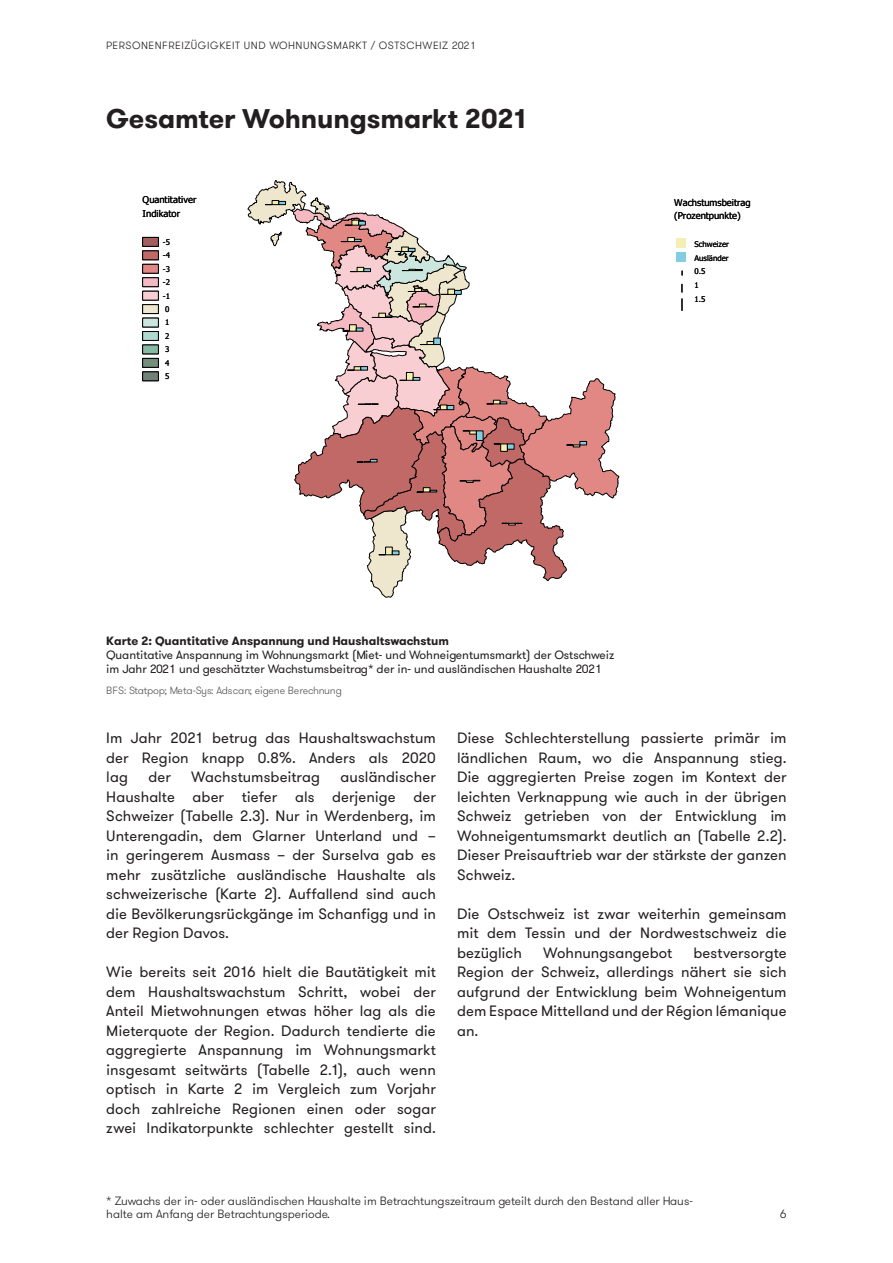
<style>
.page{position:relative;width:893px;height:1263px;background:#fff}
.page>*{position:absolute;margin:0;border:0;box-sizing:border-box;transform-origin:0 0}
.Titel{font:700 27px "GT Walsheim";letter-spacing:-.005em;color:#231f20}
.Lauftext{font:15px/19.5px "GT Walsheim";letter-spacing:.005em;color:#231f20;text-align:justify}
.Bildlegende{font:12px/14.4px "GT Walsheim";color:#231f20}
.t1{font:300 12px/13.5px "GT Walsheim";color:#231f20}
.Bildlegende-2{font:700 12px "GT Walsheim";color:#231f20}
.t2{font:300 10.5px "GT Walsheim";letter-spacing:.05em;color:#231f20}
.Bildquelle{font:300 10.5px "GT Walsheim";color:#57585a}
.t3{font:9.45px/13.6px "Tahoma";color:#000}
.t4{font:7.8px/13.5px "Tahoma";color:#000;text-align:center}
</style>
<div class="page">
<svg style="left:247px;top:180px;width:372px;height:418px"></svg>
<div style="left:142px;top:237px;width:17px;height:10px;background:#a45e5e;border:1px solid #000"></div>
<div style="left:142px;top:251px;width:17px;height:9px;background:#c16966;border:1px solid #000"></div>
<div style="left:142px;top:264px;width:17px;height:9px;background:#e18885;border:1px solid #000"></div>
<div style="left:142px;top:277px;width:17px;height:10px;background:#f5bac1;border:1px solid #000"></div>
<div style="left:142px;top:291px;width:17px;height:9px;background:#f8ced2;border:1px solid #000"></div>
<div style="left:142px;top:304px;width:17px;height:10px;background:#eee7cd;border:1px solid #000"></div>
<div style="left:142px;top:318px;width:17px;height:9px;background:#cbe6df;border:1px solid #000"></div>
<div style="left:142px;top:331px;width:17px;height:10px;background:#afd9cf;border:1px solid #000"></div>
<div style="left:142px;top:345px;width:17px;height:9px;background:#86baa5;border:1px solid #000"></div>
<div style="left:142px;top:358px;width:17px;height:10px;background:#758f7e;border:1px solid #000"></div>
<div style="left:142px;top:372px;width:17px;height:9px;background:#718078;border:1px solid #000"></div>
<svg style="left:676px;top:239px;width:9px;height:22px"></svg>
<p class="t2" style="left:106px;top:39px;width:371px">PERSONENFREIZÜGIGKEIT UND WOHNUNGSMARKT / OSTSCHWEIZ 2021</p>
<p class="Titel" style="left:106px;top:101px;width:424px">Gesamter Wohnungsmarkt 2021</p>
<p class="t3" style="left:143px;top:194px;width:55px">Quantitativer<br>Indikator</p>
<p class="t4" style="left:163px;top:236px;width:9px">-5 -4 -3 -2 -1<br>0<br>1<br>2<br>3<br>4<br>5</p>
<p class="t3" style="left:674px;top:196px;width:78px">Wachstumsbeitrag (Prozentpunkte)</p>
<p class="t4" style="left:694px;top:238px;width:36px;text-align:left">Schweizer<br>Ausländer<br>0.5<br>1</p>
<p class="t4" style="left:694px;top:293px;width:13px">1.5</p>
<p class="Bildlegende-2" style="left:106px;top:633px;width:344px">Karte 2: Quantitative Anspannung und Haushaltswachstum</p>
<p class="Bildlegende" style="left:106px;top:647px;width:510px">Quantitative Anspannung im Wohnungsmarkt (Miet- und Wohneigentumsmarkt) der Ostschweiz im Jahr 2021 und geschätzter Wachstumsbeitrag* der in- und ausländischen Haushalte 2021</p>
<p class="Bildquelle" style="left:106px;top:684px;width:237px">BFS: Statpop; Meta-Sys: Adscan; eigene Berechnung</p>
<p class="Lauftext" style="left:106px;top:728px;width:331px">Im Jahr 2021 betrug das Haushaltswachstum der Region knapp 0.8%. Anders als 2020 lag</p>
<p class="Lauftext" style="left:106px;top:767px;width:331px;text-indent:234px">ausländischer Haushalte aber tiefer als derjenige der Schweizer (Tabelle 2.3). Nur in Werdenberg, im Unterengadin, dem Glarner Unterland und – in geringerem Ausmass – der Surselva gab es mehr zusätzliche ausländische Haushalte als schweizerische (Karte 2). Auffallend sind auch die Bevölkerungsrückgänge im Schanfigg und in der Region Davos.</p>
<p class="Lauftext" style="left:106px;top:962px;width:331px">Wie bereits seit 2016 hielt die Bautätigkeit mit dem Haushaltswachstum Schritt, wobei der Anteil Mietwohnungen etwas höher lag als die Mieterquote der Region. Dadurch tendierte die aggregierte Anspannung im Wohnungsmarkt insgesamt seitwärts (Tabelle 2.1), auch wenn optisch in Karte 2 im Vergleich zum Vorjahr doch zahlreiche Regionen einen oder sogar zwei Indikatorpunkte schlechter gestellt sind.</p>
<p class="Lauftext" style="left:148px;top:767px;width:24px">der</p>
<p class="Lauftext" style="left:191px;top:767px;width:130px">Wachstumsbeitrag</p>
<p class="Lauftext" style="left:457px;top:728px;width:331px">Diese Schlechterstellung passierte primär im ländlichen Raum, wo die Anspannung stieg.<br>Die aggregierten Preise zogen im Kontext der leichten Verknappung wie auch in der übrigen Schweiz getrieben von der Entwicklung im Wohneigentumsmarkt deutlich an (Tabelle 2.2).<br>Dieser Preisauftrieb war der stärkste der ganzen Schweiz.</p>
<p class="Lauftext" style="left:457px;top:904px;width:331px">Die Ostschweiz ist zwar weiterhin gemeinsam mit dem Tessin und der Nordwestschweiz die bezüglich</p>
<p class="Lauftext" style="left:457px;top:943px;width:331px;text-indent:236px">bestversorgte Region der Schweiz, allerdings nähert sie sich aufgrund der Entwicklung beim Wohneigentum dem Espace Mittelland und der Région lémanique an.</p>
<p class="Lauftext" style="left:543px;top:943px;width:131px">Wohnungsangebot</p>
<p class="t1" style="left:106px;top:1194px;width:588px">* Zuwachs der in- oder ausländischen Haushalte im Betrachtungszeitraum geteilt durch den Bestand aller Haus&shy;halte am Anfang der Betrachtungsperiode.</p>
<p class="t1" style="left:780px;top:1207px;width:8px">6</p>
</div>
